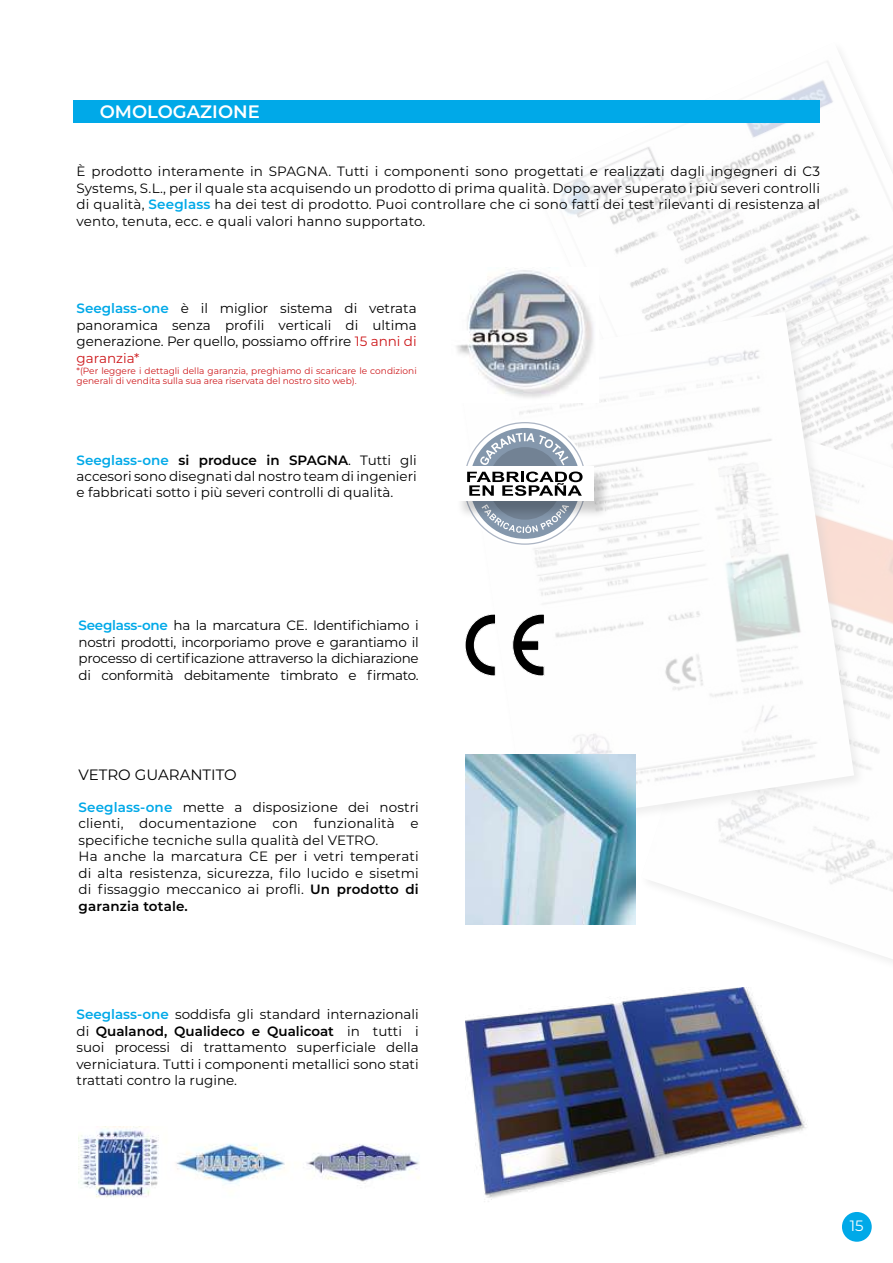
<style>
.page{position:relative;width:893px;height:1263px;background:#fff}
.page>*{position:absolute;margin:0;border:0;box-sizing:border-box;transform-origin:0 0}
.t1{font:600 18px "Montserrat";color:#fff}
.t2{font:15px "Montserrat";color:#000}
.t3{font:15px "Montserrat";color:#fff}
.t4{font:13.5px/16.5px "Montserrat";color:#000;text-align:justify}
.t5{font:9px/10.8px "Montserrat";color:#cd171a}
.s1{font-weight:600;color:#00a9e8}
.s2{color:#cd171a}
.s3{font-weight:600}
</style>
<div class="page">
<img style="left:532px;top:55px;width:361px;height:375px">
<img style="left:650px;top:433px;width:243px;height:528px">
<div style="left:453px;top:309px;width:413px;height:527px;background:#000;opacity:.35"></div>
<img style="left:457px;top:312px;width:397px;height:512px">
<div style="left:73px;top:101px;width:747px;height:22px;background:#00a9e8"></div>
<img style="left:466px;top:754px;width:170px;height:170px">
<img style="left:466px;top:987px;width:341px;height:215px">
<img style="left:79px;top:1127px;width:340px;height:71px">
<div style="left:842px;top:1212px;width:30px;height:30px;background:#00a9e8;border-radius:50%"></div>
<svg style="left:467px;top:425px;width:116px;height:117px"></svg>
<div style="left:461px;top:420px;width:128px;height:127px;border:8px solid #fff;border-radius:50%"></div>
<svg style="left:480px;top:433px;width:88px;height:32px"></svg>
<svg style="left:482px;top:520px;width:87px;height:13px"></svg>
<div style="left:489px;top:447px;width:72px;height:73px;background:#728294;border-radius:50%"></div>
<div style="left:457px;top:468px;width:154px;height:52px;background:#000;opacity:.2"></div>
<div style="left:456px;top:466px;width:138px;height:34px;background:#fff"></div>
<svg style="left:467px;top:471px;width:116px;height:25px"></svg>
<svg style="left:512px;top:613px;width:33px;height:64px"></svg>
<svg style="left:464px;top:613px;width:33px;height:64px"></svg>
<img style="left:453px;top:268px;width:145px;height:134px">
<h1 class="t1" style="left:100px;top:99px;width:162px">OMOLOGAZIONE</h1>
<p class="t4" style="left:77px;top:163px;width:745px">È prodotto interamente in SPAGNA. Tutti i componenti sono progettati e realizzati dagli ingegneri di C3<br>Systems, S.L., per il quale sta acquisendo un prodotto di prima qualità. Dopo aver superato i più severi controlli di qualità, <span class="s1">Seeglass</span> ha dei test di prodotto. Puoi controllare che ci sono fatti dei test rilevanti di resistenza al vento, tenuta, ecc. e quali valori hanno supportato.</p>
<p class="t4" style="left:77px;top:300px;width:342px"><span class="s1">Seeglass-one</span> è il miglior sistema di vetrata panoramica senza profili verticali di ultima generazione. Per quello, possiamo offrire <span class="s2">15 anni di garanzia*</span></p>
<p class="t5" style="left:77px;top:365px;width:342px">*(Per leggere i dettagli della garanzia, preghiamo di scaricare le condizioni generali di vendita sulla sua area riservata del nostro sito web).</p>
<p class="t4" style="left:77px;top:452px;width:342px"><span class="s1">Seeglass-one</span> <span class="s3">si produce in SPAGNA</span>. Tutti gli accesori sono disegnati dal nostro team di ingenieri e fabbricati sotto i più severi controlli di qualità.</p>
<p class="t4" style="left:79px;top:617px;width:342px"><span class="s1">Seeglass-one</span> ha la marcatura CE. Identifichiamo i nostri prodotti, incorporiamo prove e garantiamo il processo di certificazione attraverso la dichiarazione di conformità debitamente timbrato e firmato.</p>
<p class="t2" style="left:79px;top:764px;width:160px">VETRO GUARANTITO</p>
<p class="t4" style="left:79px;top:798px;width:342px;text-align:left"><span class="s1">Seeglass-one</span> mette a disposizione dei nostri clienti, documentazione con funzionalità e specifiche tecniche sulla qualità del VETRO.<br>Ha anche la marcatura CE per i vetri temperati di alta resistenza, sicurezza, filo lucido e sisetmi di fissaggio meccanico ai profli. <span class="s3">Un prodotto di garanzia totale.</span></p>
<p class="t4" style="left:77px;top:1005px;width:344px"><span class="s1">Seeglass-one</span> soddisfa gli standard internazionali di <span class="s3">Qualanod, Qualideco e Qualicoat</span> in tutti i suoi processi di trattamento superficiale della verniciatura. Tutti i componenti metallici sono stati trattati contro la rugine.</p>
<p class="t3" style="left:850px;top:1216px;width:15px">15</p>
</div>
